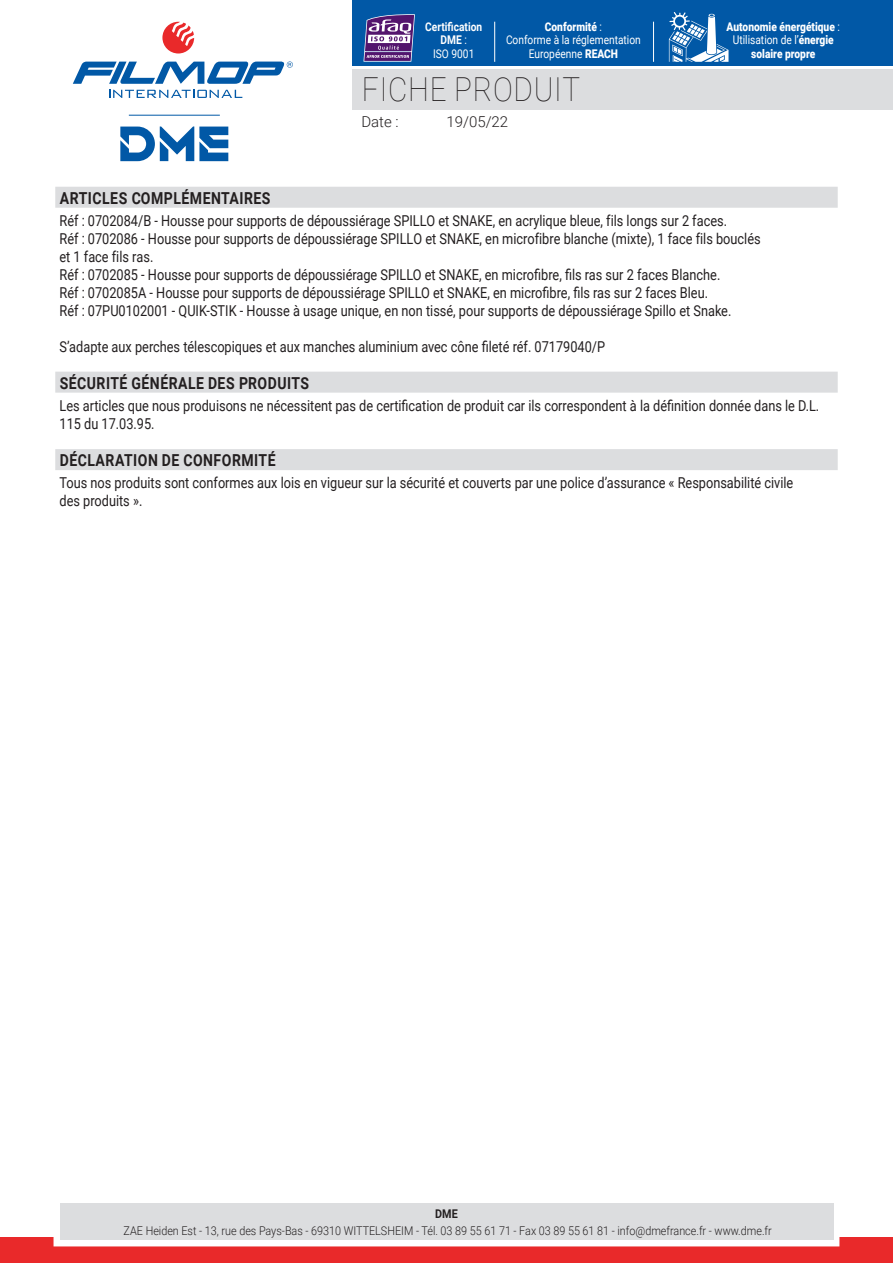
<style>
.page{position:relative;width:893px;height:1263px;background:#fff}
.page>*{position:absolute;margin:0;border:0;box-sizing:border-box;transform-origin:0 0}
.t1{font:100 33px "Roboto";letter-spacing:.025em;color:#231f20;scale:.9 1}
.t2{font:700 16.5px "Roboto";letter-spacing:.035em;color:#231f20;scale:.85 1}
.t3{font:15px/18px "Roboto";color:#231f20;scale:.85 1}
.t4{font:300 15px "Roboto";color:#231f20}
.t5{font:300 12px "Roboto";color:#231f20;scale:.9 1}
.t6{font:900 12px/13.5px "Roboto";color:#fff;text-align:center;scale:.85 1}
.t7{font:12px/13.5px "Roboto";color:#fff;text-align:center;scale:.85 1}
.t8{font:700 12px/13.5px "Roboto";color:#fff;text-align:center;scale:.85 1}
.t9{font:700 12px "Roboto";color:#231f20;scale:.9 1}
.s1{font-weight:400}
.s2{font-weight:900}
</style>
<div class="page">
<div style="left:353px;top:69px;width:540px;height:40px;background:#dcdddf"></div>
<svg style="left:109px;top:90px;width:133px;height:8px"></svg>
<svg style="left:162px;top:22px;width:32px;height:32px"></svg>
<svg style="left:73px;top:61px;width:220px;height:23px"></svg>
<div style="left:353px;top:0;width:540px;height:66px;background:#0158a6"></div>
<div style="left:0;top:1237px;width:893px;height:26px;background:#e9292a"></div>
<div style="left:54px;top:1197px;width:785px;height:49px;border:12px solid #fff"></div>
<div style="left:60px;top:1203px;width:773px;height:37px;background:#dcdddf"></div>
<svg style="left:120px;top:126px;width:108px;height:35px"></svg>
<hr style="left:129px;top:115px;width:91px;height:1px;background:#0158a6">
<hr style="left:653px;top:22px;width:1px;height:40px;background:#fff">
<hr style="left:494px;top:22px;width:1px;height:40px;background:#fff">
<svg style="left:669px;top:12px;width:59px;height:50px"></svg>
<svg style="left:363px;top:14px;width:52px;height:48px;background:#7a619e"></svg>
<hr style="left:365px;top:51px;width:46px;height:1px;background:#fff">
<div style="left:55px;top:187px;width:783px;height:21px;background:#dcdddf"></div>
<div style="left:55px;top:372px;width:783px;height:21px;background:#dcdddf"></div>
<div style="left:55px;top:449px;width:783px;height:21px;background:#dcdddf"></div>
<p class="t8" style="left:425px;top:19px;width:68px">Certification<br>DME <span class="s1">:<br>ISO 9001</span></p>
<p class="t6" style="left:727px;top:19px;width:135px">Autonomie énergétique <span class="s1">:<br>Utilisation de l’</span>énergie solaire propre</p>
<p class="t7" style="left:506px;top:19px;width:160px"><span class="s2">Conformité</span> :<br>Conforme à la réglementation<br>Européenne <span class="s2">REACH</span></p>
<h1 class="t1" style="left:362px;top:67px;width:244px">FICHE PRODUIT</h1>
<p class="t4" style="left:361px;top:111px;width:39px">Date :</p>
<p class="t4" style="left:446px;top:111px;width:63px">19/05/22</p>
<p class="t2" style="left:60px;top:186px;width:249px">ARTICLES COMPLÉMENTAIRES</p>
<p class="t3" style="left:60px;top:211px;width:826px">Réf : 0702084/B - Housse pour supports de dépoussiérage SPILLO et SNAKE, en acrylique bleue, fils longs sur 2 faces.<br>Réf : 0702086 - Housse pour supports de dépoussiérage SPILLO et SNAKE, en microfibre blanche (mixte), 1 face fils bouclés et 1 face fils ras.<br>Réf : 0702085 - Housse pour supports de dépoussiérage SPILLO et SNAKE, en microfibre, fils ras sur 2 faces Blanche.<br>Réf : 0702085A - Housse pour supports de dépoussiérage SPILLO et SNAKE, en microfibre, fils ras sur 2 faces Bleu.<br>Réf : 07PU0102001 - QUIK-STIK - Housse à usage unique, en non tissé, pour supports de dépoussiérage Spillo et Snake.</p>
<p class="t3" style="left:60px;top:337px;width:643px">S’adapte aux perches télescopiques et aux manches aluminium avec cône fileté réf. 07179040/P</p>
<p class="t2" style="left:60px;top:371px;width:295px">SÉCURITÉ GÉNÉRALE DES PRODUITS</p>
<p class="t3" style="left:60px;top:396px;width:895px">Les articles que nous produisons ne nécessitent pas de certification de produit car ils correspondent à la définition donnée dans le D.L.<br>115 du 17.03.95.</p>
<p class="t2" style="left:60px;top:449px;width:255px">DÉCLARATION DE CONFORMITÉ</p>
<p class="t3" style="left:60px;top:473px;width:865px">Tous nos produits sont conformes aux lois en vigueur sur la sécurité et couverts par une police d’assurance « Responsabilité civile des produits ».</p>
<p class="t9" style="left:435px;top:1206px;width:27px">DME</p>
<p class="t5" style="left:124px;top:1222px;width:722px">ZAE Heiden Est - 13, rue des Pays-Bas - 69310 WITTELSHEIM - Tél. 03 89 55 61 71 - Fax 03 89 55 61 81 - info@dmefrance.fr - www.dme.fr</p>
</div>
